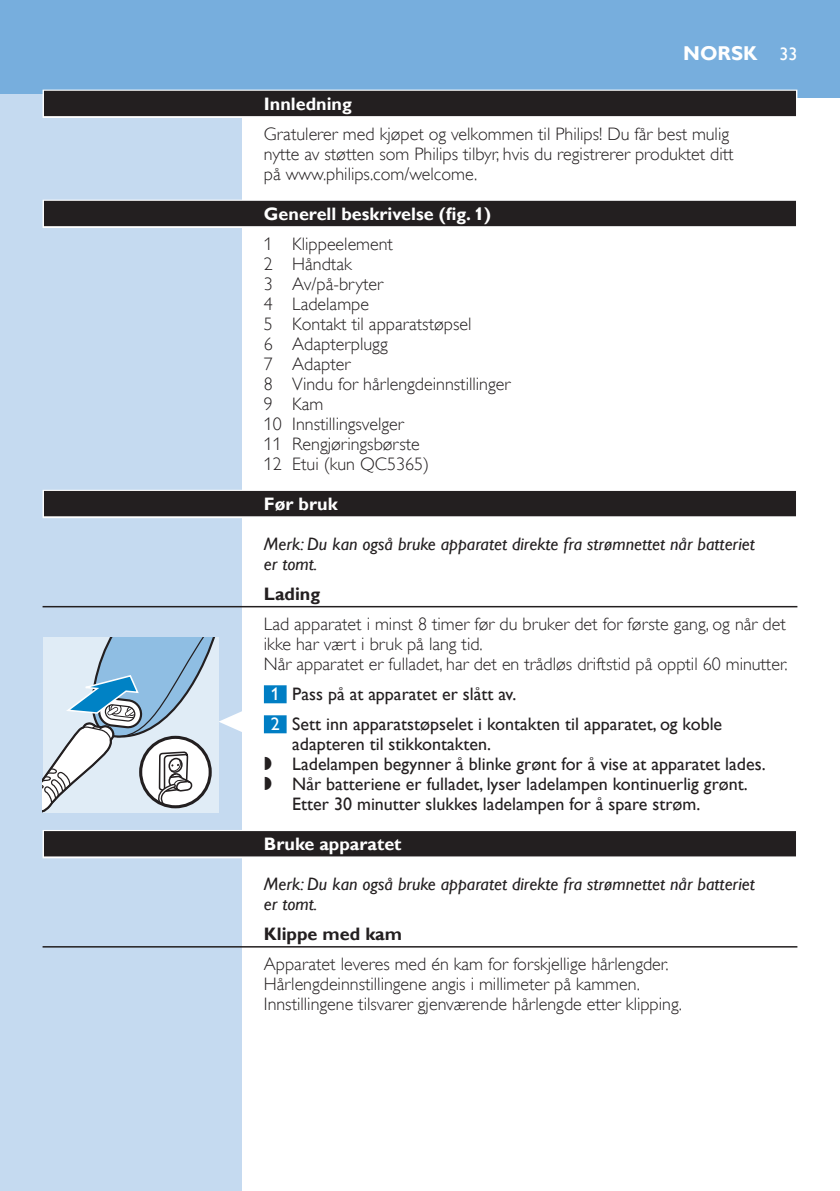
<style>
.page{position:relative;width:840px;height:1191px;background:#fff}
.page>*{position:absolute;margin:0;border:0;box-sizing:border-box;transform-origin:0 0}
.t1{font:700 20px "Gill Sans Alt One WGL";color:#fff}
.t2{font:18px/20px "Gill Sans Alt One WGL Light";color:#231f20}
.t3{font:18px/30px "Gill Sans Alt One WGL";color:#231f20}
.t4{font:italic 18px/20px "Gill Sans Alt One WGL";color:#231f20}
.t5{font:700 18px "Gill Sans Alt One WGL";color:#fff}
.t6{font:700 18px "Gill Sans Alt One WGL";color:#231f20}
.t7{font:18px "Gill Sans Alt One WGL";color:#fff}
.s1{color:#fff}
.s2{font-family:"Philips Ll Font Plain"}
</style>
<div class="page">
<div style="left:0;top:0;width:839px;height:98px;background:#77aedd"></div>
<div style="left:0;top:95px;width:241px;height:1096px;background:#c5daf0"></div>
<div style="left:43px;top:90px;width:754px;height:28px;background:#e4e3e3"></div>
<div style="left:44px;top:91px;width:751px;height:25px;background:#231f20"></div>
<div style="left:43px;top:200px;width:754px;height:28px;background:#d9d9d9"></div>
<div style="left:44px;top:201px;width:751px;height:25px;background:#231f20"></div>
<div style="left:43px;top:490px;width:754px;height:28px;background:#bdbcbc"></div>
<div style="left:44px;top:491px;width:751px;height:25px;background:#231f20"></div>
<hr style="left:43px;top:606px;width:754px;height:1px;background:#231f20">
<div style="left:264px;top:685px;width:22px;height:18px;background:#007ec4"></div>
<div style="left:264px;top:715px;width:22px;height:18px;background:#007ec4"></div>
<div style="left:43px;top:830px;width:754px;height:28px;background:#9c9a9b"></div>
<div style="left:44px;top:831px;width:751px;height:25px;background:#231f20"></div>
<hr style="left:43px;top:946px;width:754px;height:1px;background:#231f20">
<svg style="left:43px;top:637px;width:199px;height:176px;background:#bed1e0"></svg>
<p class="t1" style="left:682px;top:40px;width:76px">Norsk</p>
<p class="t7" style="left:779px;top:42px;width:19px">33</p>
<p class="t5" style="left:264px;top:92px;width:89px">Innledning</p>
<p class="t2" style="left:264px;top:124px;width:471px">Gratulerer med kjøpet og velkommen til Philips! Du får best mulig nytte av støtten som Philips tilbyr, hvis du registrerer produktet ditt på www.philips.com/welcome.</p>
<p class="t5" style="left:264px;top:202px;width:228px">Generell beskrivelse (fig. 1)</p>
<p class="t2" style="left:264px;top:234px;width:248px">1 Klippeelement<br>2 Håndtak<br>3 Av/på-bryter<br>4 Ladelampe<br>5 Kontakt til apparatstøpsel<br>6 Adapterplugg<br>7 Adapter<br>8 Vindu for hårlengdeinnstillinger<br>9 Kam<br>10 Innstillingsvelger<br>11 Rengjøringsbørste<br>12 Etui (kun QC5365)</p>
<p class="t5" style="left:264px;top:492px;width:75px">Før bruk</p>
<p class="t4" style="left:264px;top:534px;width:492px">Merk: Du kan også bruke apparatet direkte fra strømnettet når batteriet er tomt.</p>
<p class="t6" style="left:264px;top:582px;width:58px">Lading</p>
<p class="t2" style="left:264px;top:614px;width:525px">Lad apparatet i minst 8 timer før du bruker det for første gang, og når det ikke har vært i bruk på lang tid.<br>Når apparatet er fulladet, har det en trådløs driftstid på opptil 60 minutter.</p>
<p class="t3" style="left:270px;top:679px;width:452px"><span class="s1">1</span> Pass på at apparatet er slått av.<br><span class="s1">2</span> Sett inn apparatstøpselet i kontakten til apparatet, og koble</p>
<p class="t3" style="left:292px;top:729px;width:200px">adapteren til stikkontakten.</p>
<p class="t3" style="left:264px;top:749px;width:503px"><span class="s2">,</span> Ladelampen begynner å blinke grønt for å vise at apparatet lades.</p>
<p class="t3" style="left:264px;top:769px;width:485px"><span class="s2">,</span> Når batteriene er fulladet, lyser ladelampen kontinuerlig grønt.</p>
<p class="t3" style="left:292px;top:789px;width:409px">Etter 30 minutter slukkes ladelampen for å spare strøm.</p>
<p class="t5" style="left:264px;top:832px;width:139px">Bruke apparatet</p>
<p class="t4" style="left:264px;top:874px;width:492px">Merk: Du kan også bruke apparatet direkte fra strømnettet når batteriet er tomt.</p>
<p class="t6" style="left:264px;top:922px;width:140px">Klippe med kam</p>
<p class="t2" style="left:264px;top:954px;width:419px">Apparatet leveres med én kam for forskjellige hårlengder.<br>Hårlengdeinnstillingene angis i millimeter på kammen.<br>Innstillingene tilsvarer gjenværende hårlengde etter klipping.</p>
</div>
